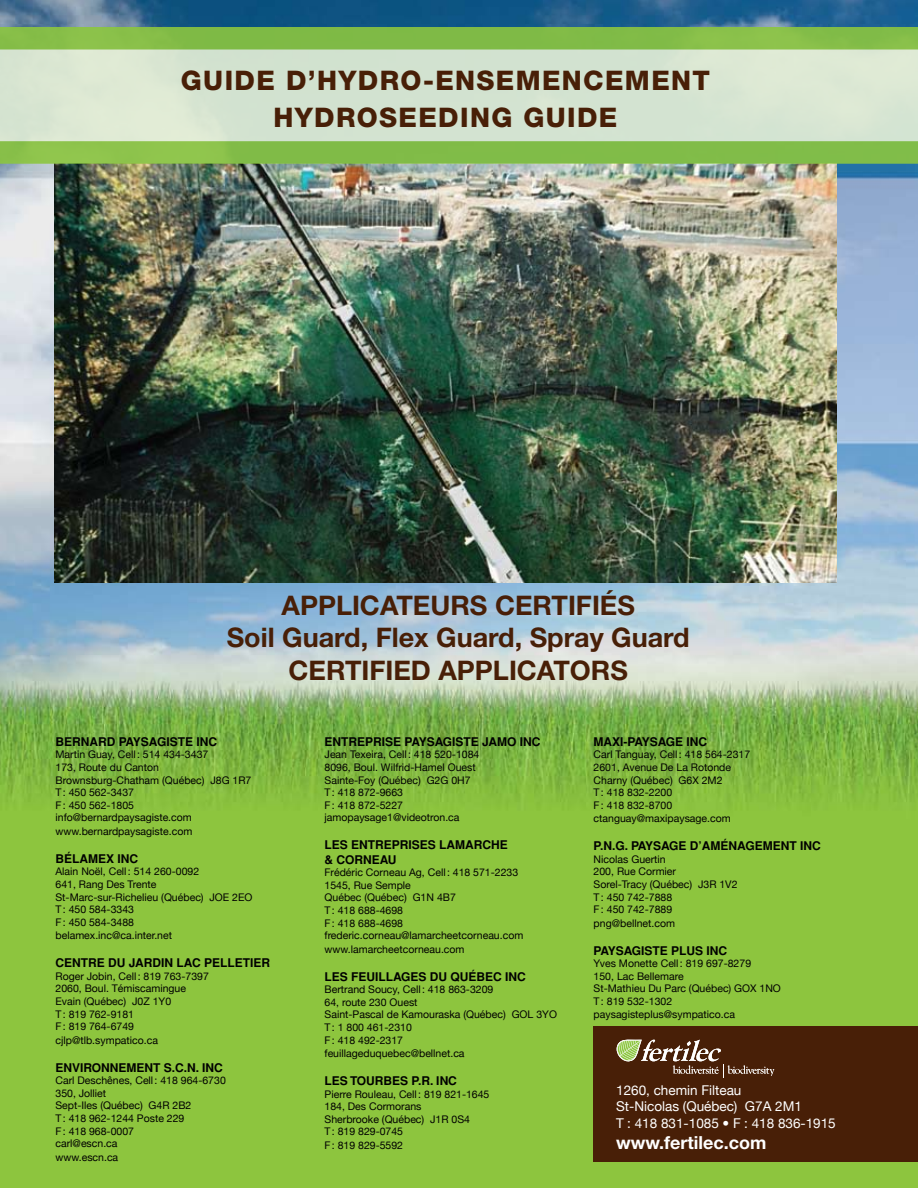
<style>
.page{position:relative;width:918px;height:1188px;background:#fff}
.page>*{position:absolute;margin:0;border:0;box-sizing:border-box;transform-origin:0 0}
.t1{font:700 27px/32.4px "Helvetica Neue";color:#481f07;text-align:center}
.t2{font:800 27px/36.8px "Helvetica Neue";letter-spacing:.05em;color:#481f07;text-align:center}
.t3{font:700 18px "Helvetica Neue";color:#fff}
.t4{font:13.5px/16.2px "Helvetica Neue";color:#fff}
.t5{font:700 12px/14.4px "Helvetica";color:#000}
.t6{font:10.5px/12.8px "Helvetica Neue";color:#000}
</style>
<div class="page">
<img style="left:0;top:0;width:918px;height:1188px">
<div style="left:593px;top:1026px;width:325px;height:135px;background:#481f07"></div>
<img style="left:54px;top:164px;width:783px;height:418px">
<svg style="left:616px;top:1040px;width:158px;height:38px"></svg>
<svg style="left:0;top:27px;width:918px;height:137px;background:#bbd7a4"></svg>
<h1 class="t2" style="left:181px;top:62px;width:531px">GUIDE D’HYDRO-ENSEMENCEMENT<br>HYDROSEEDING GUIDE</h1>
<h1 class="t1" style="left:227px;top:588px;width:465px">APPLICATEURS CERTIFIÉS<br>Soil Guard, Flex Guard, Spray Guard<br>CERTIFIED APPLICATORS</h1>
<p class="t5" style="left:56px;top:734px;width:163px">BERNARD PAYSAGISTE INC</p>
<p class="t6" style="left:56px;top:748px;width:197px">Martin Guay, Cell: 514 434-3437<br>173, Route du Canton<br>Brownsburg-Chatham (Québec) J8G 1R7<br>T: 450 562-3437<br>F: 450 562-1805 info@bernardpaysagiste.com www.bernardpaysagiste.com</p>
<p class="t5" style="left:56px;top:851px;width:84px">BÉLAMEX INC</p>
<p class="t6" style="left:56px;top:865px;width:199px">Alain Noël, Cell: 514 260-0092<br>641, Rang Des Trente<br>St-Marc-sur-Richelieu (Québec) JOE 2EO<br>T: 450 584-3343<br>F: 450 584-3488 belamex.inc@ca.inter.net</p>
<p class="t5" style="left:56px;top:956px;width:216px">CENTRE DU JARDIN LAC PELLETIER</p>
<p class="t6" style="left:56px;top:969px;width:155px">Roger Jobin, Cell: 819 763-7397<br>2060, Boul. Témiscamingue<br>Evain (Québec) J0Z 1Y0<br>T: 819 762-9181<br>F: 819 764-6749 cjlp@tlb.sympatico.ca</p>
<p class="t5" style="left:56px;top:1060px;width:169px">ENVIRONNEMENT S.C.N. INC</p>
<p class="t6" style="left:56px;top:1074px;width:172px">Carl Deschênes, Cell: 418 964-6730<br>350, Jolliet<br>Sept-Iles (Québec) G4R 2B2<br>T: 418 962-1244 Poste 229<br>F: 418 968-0007<br>carl@escn.ca<br>www.escn.ca</p>
<p class="t5" style="left:325px;top:734px;width:218px">ENTREPRISE PAYSAGISTE JAMO INC</p>
<p class="t6" style="left:325px;top:748px;width:156px">Jean Texeira, Cell: 418 520-1084<br>8096, Boul. Wilfrid-Hamel Ouest<br>Sainte-Foy (Québec) G2G 0H7<br>T: 418 872-9663<br>F: 418 872-5227 jamopaysage1@videotron.ca</p>
<p class="t5" style="left:325px;top:838px;width:185px">LES ENTREPRISES LAMARCHE &amp; CORNEAU</p>
<p class="t6" style="left:325px;top:866px;width:200px">Frédéric Corneau Ag, Cell: 418 571-2233<br>1545, Rue Semple<br>Québec (Québec) G1N 4B7<br>T: 418 688-4698<br>F: 418 688-4698 frederic.corneau@lamarcheetcorneau.com www.lamarcheetcorneau.com</p>
<p class="t5" style="left:325px;top:969px;width:203px">LES FEUILLAGES DU QUÉBEC INC</p>
<p class="t6" style="left:325px;top:983px;width:234px">Bertrand Soucy, Cell: 418 863-3209<br>64, route 230 Ouest<br>Saint-Pascal de Kamouraska (Québec) GOL 3YO<br>T: 1 800 461-2310<br>F: 418 492-2317<br>feuillageduquebec@bellnet.ca</p>
<p class="t5" style="left:325px;top:1074px;width:134px">LES TOURBES P.R. INC</p>
<p class="t6" style="left:325px;top:1087px;width:166px">Pierre Rouleau, Cell: 819 821-1645<br>184, Des Cormorans<br>Sherbrooke (Québec) J1R 0S4<br>T: 819 829-0745<br>F: 819 829-5592</p>
<p class="t5" style="left:594px;top:734px;width:115px">MAXI-PAYSAGE INC</p>
<p class="t6" style="left:594px;top:748px;width:158px">Carl Tanguay, Cell: 418 564-2317<br>2601, Avenue De La Rotonde<br>Charny (Québec) G6X 2M2<br>T: 418 832-2200<br>F: 418 832-8700 ctanguay@maxipaysage.com</p>
<p class="t5" style="left:594px;top:839px;width:229px">P.N.G. PAYSAGE D’AMÉNAGEMENT INC</p>
<p class="t6" style="left:594px;top:852px;width:145px">Nicolas Guertin<br>200, Rue Cormier<br>Sorel-Tracy (Québec) J3R 1V2<br>T: 450 742-7888<br>F: 450 742-7889 png@bellnet.com</p>
<p class="t5" style="left:594px;top:943px;width:135px">PAYSAGISTE PLUS INC</p>
<p class="t6" style="left:594px;top:957px;width:189px">Yves Monette Cell: 819 697-8279<br>150, Lac Bellemare<br>St-Mathieu Du Parc (Québec) GOX 1NO<br>T: 819 532-1302 paysagisteplus@sympatico.ca</p>
<p class="t4" style="left:616px;top:1082px;width:221px">1260, chemin Filteau<br>St-Nicolas (Québec) G7A 2M1<br>T : 418 831-1085 • F : 418 836-1915</p>
<h2 class="t3" style="left:616px;top:1132px;width:152px">www.fertilec.com</h2>
</div>
